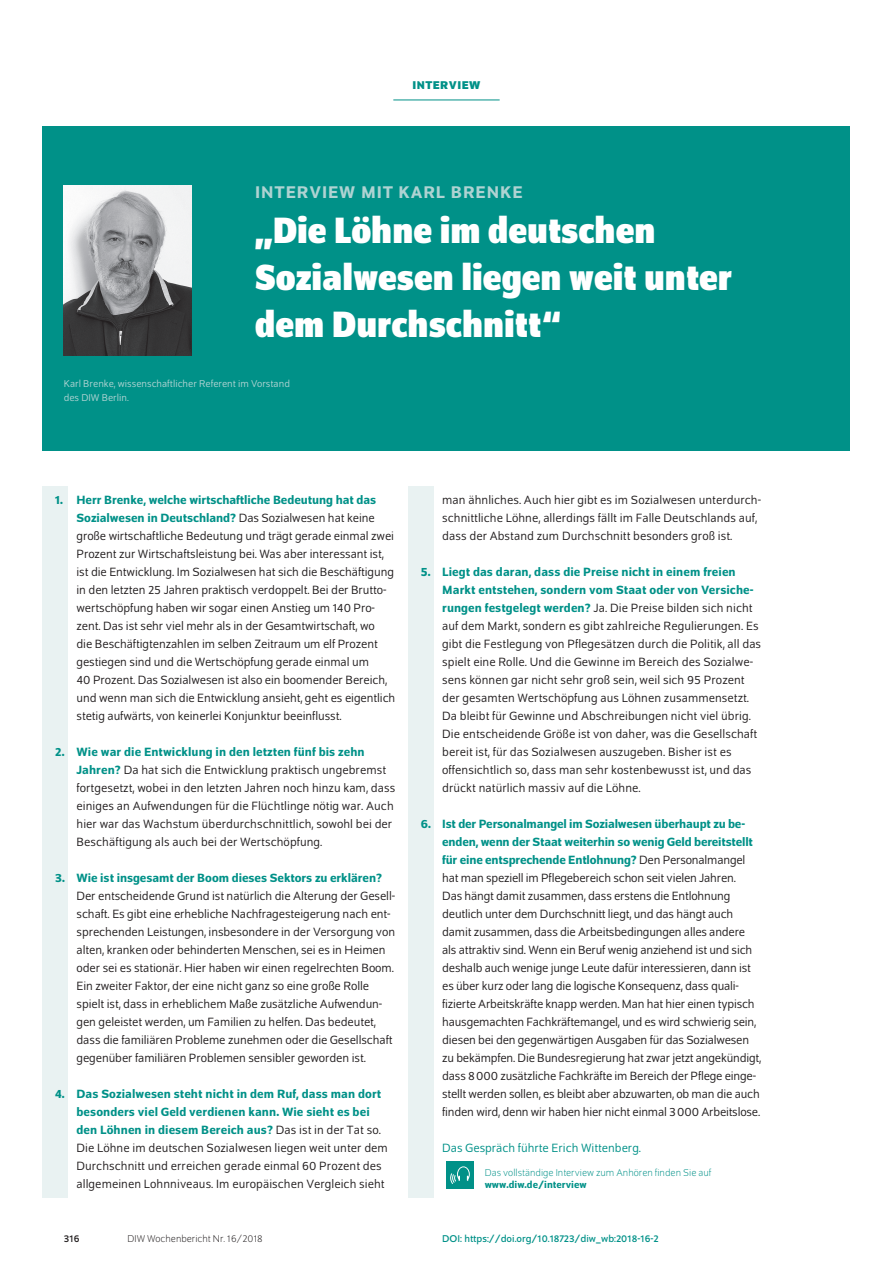
<style>
.page{position:relative;width:893px;height:1263px;background:#fff}
.page>*{position:absolute;margin:0;border:0;box-sizing:border-box;transform-origin:0 0}
.t1{font:700 semi-condensed 39px/46.8px "Schumpeter";color:#fff}
.t2{font:500 18px "Schumpeter";letter-spacing:.05em;color:#afd3d2}
.t3{font:12.75px/18px "Schumpeter Blond";letter-spacing:-.005em;color:#231f20}
.t4{font:500 12.75px/18px "Schumpeter";letter-spacing:-.005em;color:#009188}
.t5{font:12.75px "Schumpeter Blond";color:#009188}
.t6{font:700 12px "Schumpeter";letter-spacing:.04em;color:#009188}
.t7{font:10.5px/13.5px "Schumpeter Blond";color:#afd3d2}
.t8{font:300 10.5px "Schumpeter";color:#009188}
.t9{font:10.5px "Schumpeter";color:#009188}
.t10{font:300 10.5px "Schumpeter";color:#231f20}
.t11{font:500 10.5px "Schumpeter";color:#009188}
.t12{font:10.5px "Schumpeter";color:#231f20}
.s1{font-family:"Schumpeter Blond";font-weight:400;color:#231f20}
.s2{font-family:"Schumpeter";font-weight:500;color:#009188}
</style>
<div class="page">
<div style="left:408px;top:486px;width:26px;height:711px;background:#e9f2f2"></div>
<div style="left:43px;top:486px;width:25px;height:711px;background:#e9f2f2"></div>
<div style="left:446px;top:1161px;width:27px;height:27px;background:#009188"></div>
<svg style="left:450px;top:1166px;width:20px;height:18px"></svg>
<div style="left:43px;top:126px;width:807px;height:324px;background:#009188"></div>
<hr style="left:393px;top:100px;width:107px;height:1px;background:#009188">
<img style="left:64px;top:186px;width:127px;height:170px">
<p class="t6" style="left:412px;top:79px;width:70px">INTERVIEW</p>
<h2 class="t2" style="left:255px;top:183px;width:269px">INTERVIEW MIT KARL BRENKE</h2>
<h1 class="t1" style="left:255px;top:207px;width:478px">„Die Löhne im deutschen<br>Sozialwesen liegen weit unter dem Durchschnitt“</h1>
<p class="t7" style="left:64px;top:377px;width:228px">Karl Brenke, wissenschaftlicher Referent im Vorstand des DIW Berlin.</p>
<p class="t4" style="left:55px;top:491px;width:322px;text-align:right">1. Herr Brenke, welche wirtschaftliche Bedeutung hat das<br>Sozialwesen in Deutschland? <span class="s1">Das Sozialwesen hat keine</span></p>
<p class="t3" style="left:77px;top:527px;width:320px">große wirtschaftliche Bedeutung und trägt gerade einmal zwei Prozent zur Wirtschaftsleistung bei. Was aber interessant ist, ist die Entwicklung. Im Sozialwesen hat sich die Beschäftigung in den letzten 25 Jahren praktisch verdoppelt. Bei der Brutto&shy;wertschöpfung haben wir sogar einen Anstieg um 140 Pro&shy;zent. Das ist sehr viel mehr als in der Gesamtwirtschaft, wo<br>die Beschäftigtenzahlen im selben Zeitraum um elf Prozent gestiegen sind und die Wertschöpfung gerade einmal um<br>40 Prozent. Das Sozialwesen ist also ein boomender Bereich, und wenn man sich die Entwicklung ansieht, geht es eigentlich stetig aufwärts, von keinerlei Konjunktur beeinflusst.</p>
<p class="t4" style="left:55px;top:743px;width:311px">2. Wie war die Entwicklung in den letzten fünf bis zehn</p>
<p class="t3" style="left:77px;top:761px;width:320px"><span class="s2">Jahren?</span> Da hat sich die Entwicklung praktisch ungebremst fortgesetzt, wobei in den letzten Jahren noch hinzu kam, dass einiges an Aufwendungen für die Flüchtlinge nötig war. Auch hier war das Wachstum überdurchschnittlich, sowohl bei der Beschäftigung als auch bei der Wertschöpfung.</p>
<p class="t4" style="left:55px;top:869px;width:328px">3. Wie ist insgesamt der Boom dieses Sektors zu erklären?</p>
<p class="t3" style="left:77px;top:887px;width:320px">Der entscheidende Grund ist natürlich die Alterung der Gesell&shy;schaft. Es gibt eine erhebliche Nachfragesteigerung nach ent&shy;sprechenden Leistungen, insbesondere in der Versorgung von alten, kranken oder behinderten Menschen, sei es in Heimen oder sei es stationär. Hier haben wir einen regelrechten Boom.<br>Ein zweiter Faktor, der eine nicht ganz so eine große Rolle spielt ist, dass in erheblichem Maße zusätzliche Aufwendun&shy;gen geleistet werden, um Familien zu helfen. Das bedeutet, dass die familiären Probleme zunehmen oder die Gesellschaft gegenüber familiären Problemen sensibler geworden ist.</p>
<p class="t4" style="left:77px;top:1085px;width:306px;text-indent:-21px">4. Das Sozialwesen steht nicht in dem Ruf, dass man dort besonders viel Geld verdienen kann. Wie sieht es bei den Löhnen in diesem Bereich aus? <span class="s1">Das ist in der Tat so.</span></p>
<p class="t3" style="left:77px;top:1139px;width:313px">Die Löhne im deutschen Sozialwesen liegen weit unter dem<br>Durchschnitt und erreichen gerade einmal 60 Prozent des allgemeinen Lohnniveaus. Im europäischen Vergleich sieht</p>
<p class="t3" style="left:442px;top:491px;width:320px">man ähnliches. Auch hier gibt es im Sozialwesen unterdurch&shy;schnittliche Löhne, allerdings fällt im Falle Deutschlands auf, dass der Abstand zum Durchschnitt besonders groß ist.</p>
<p class="t4" style="left:442px;top:563px;width:313px;text-indent:-21px">5. Liegt das daran, dass die Preise nicht in einem freien<br>Markt entstehen, sondern vom Staat oder von Versiche-</p>
<p class="t3" style="left:442px;top:599px;width:320px"><span class="s2">rungen festgelegt werden?</span> Ja. Die Preise bilden sich nicht auf dem Markt, sondern es gibt zahlreiche Regulierungen. Es gibt die Festlegung von Pflegesätzen durch die Politik, all das spielt eine Rolle. Und die Gewinne im Bereich des Sozialwe&shy;sens können gar nicht sehr groß sein, weil sich 95 Prozent der gesamten Wertschöpfung aus Löhnen zusammensetzt.<br>Da bleibt für Gewinne und Abschreibungen nicht viel übrig.<br>Die entscheidende Größe ist von daher, was die Gesellschaft bereit ist, für das Sozialwesen auszugeben. Bisher ist es offensichtlich so, dass man sehr kostenbewusst ist, und das drückt natürlich massiv auf die Löhne.</p>
<p class="t4" style="left:442px;top:815px;width:312px;text-indent:-21px">6. Ist der Personalmangel im Sozialwesen überhaupt zu be&shy;enden, wenn der Staat weiterhin so wenig Geld bereitstellt für eine entsprechende Entlohnung? <span class="s1">Den Personalmangel</span></p>
<p class="t3" style="left:442px;top:869px;width:320px">hat man speziell im Pflegebereich schon seit vielen Jahren.<br>Das hängt damit zusammen, dass erstens die Entlohnung deutlich unter dem Durchschnitt liegt, und das hängt auch damit zusammen, dass die Arbeitsbedingungen alles andere als attraktiv sind. Wenn ein Beruf wenig anziehend ist und sich deshalb auch wenige junge Leute dafür interessieren, dann ist es über kurz oder lang die logische Konsequenz, dass quali&shy;fizierte Arbeitskräfte knapp werden. Man hat hier einen typisch hausgemachten Fachkräftemangel, und es wird schwierig sein, diesen bei den gegenwärtigen Ausgaben für das Sozialwesen zu bekämpfen. Die Bundesregierung hat zwar jetzt angekündigt, dass 8000 zusätzliche Fachkräfte im Bereich der Pflege einge&shy;stellt werden sollen, es bleibt aber abzuwarten, ob man die auch finden wird, denn wir haben hier nicht einmal 3000 Arbeitslose.</p>
<p class="t5" style="left:442px;top:1142px;width:200px">Das Gespräch führte Erich Wittenberg.</p>
<p class="t8" style="left:485px;top:1167px;width:228px">Das vollständige Interview zum Anhören finden Sie auf</p>
<p class="t11" style="left:485px;top:1179px;width:103px">www.diw.de/interview</p>
<p class="t12" style="left:64px;top:1233px;width:17px">316</p>
<p class="t10" style="left:128px;top:1234px;width:137px">DIW Wochenbericht Nr. 16/2018</p>
<p class="t9" style="left:442px;top:1233px;width:218px">DOI: https://doi.org/10.18723/diw_wb:2018-16-2</p>
</div>
